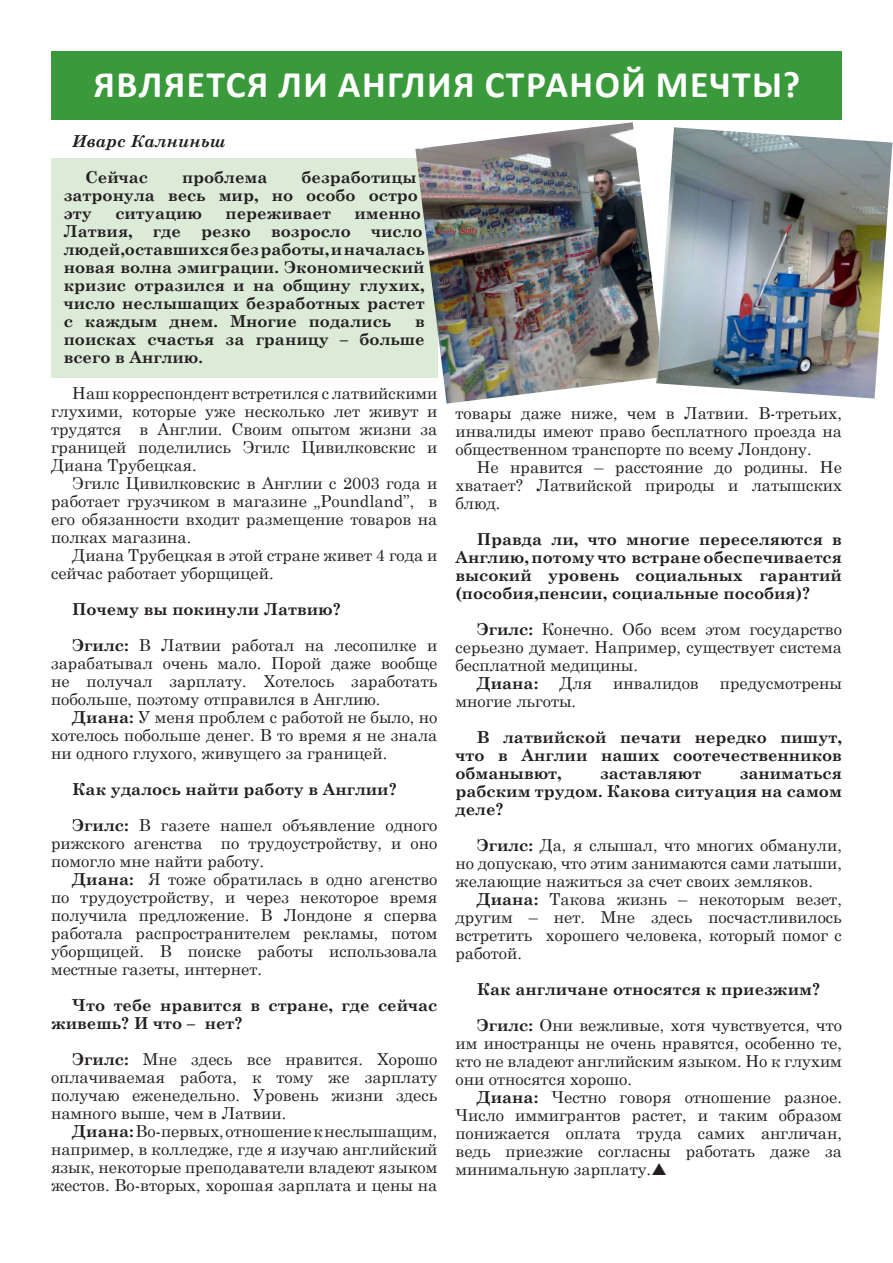
<style>
.page{position:relative;width:893px;height:1263px;background:#fff}
.page>*{position:absolute;margin:0;border:0;box-sizing:border-box;transform-origin:0 0}
.Heading_1{font:700 37.5px "Calibri";letter-spacing:.04em;color:#fff}
.Body_Text{font:16.5px/18px "Century Schoolbook";color:#231f20;text-align:justify}
.Body_Text-2{font:700 16.5px/18px "Century Schoolbook";color:#231f20;text-align:justify}
.Body_Text-3{font:italic 700 16.5px "Century Schoolbook";color:#231f20}
.s1{font-weight:700}
</style>
<div class="page">
<div style="left:51px;top:158px;width:386px;height:219px;background:#dcead8"></div>
<div style="left:51px;top:51px;width:791px;height:69px;background:#3a9a3b"></div>
<img style="left:415px;top:122px;width:241px;height:282px">
<img style="left:656px;top:127px;width:236px;height:272px">
<p class="Heading_1" style="left:93px;top:61px;width:708px">Является ли Англия страной мечты?</p>
<p class="Body_Text-3" style="left:72px;top:128px;width:155px">Иварс Калниньш</p>
<p class="Body_Text-2" style="left:85px;top:167px;width:65px">Сейчас</p>
<p class="Body_Text-2" style="left:182px;top:167px;width:87px">проблема</p>
<p class="Body_Text-2" style="left:64px;top:167px;width:356px;text-indent:238px">безработицы затронула весь мир, но особо остро эту</p>
<p class="Body_Text-2" style="left:115px;top:203px;width:88px">ситуацию</p>
<p class="Body_Text-2" style="left:226px;top:203px;width:107px">переживает</p>
<p class="Body_Text-2" style="left:64px;top:203px;width:362px;text-align:left;text-indent:291px">именно<br>Латвия, где резко возросло число людей,оставшихся без работы, и началась новая волна эмиграции. Экономический кризис отразился и на общину глухих, число неслышащих безработных растет с каждым днем. Многие подались</p>
<p class="Body_Text-2" style="left:64px;top:311px;width:362px;text-indent:351px">в поисках счастья за границу – больше всего в Англию.</p>
<p class="Body_Text" style="left:51px;top:382px;width:388px;text-indent:21px">Наш корреспондент встретился с латвийскими глухими, которые уже несколько лет живут и трудятся в Англии. Своим опытом жизни за границей поделились Эгилс Цивилковскис и Диана Трубецкая.</p>
<p class="Body_Text" style="left:51px;top:472px;width:388px;text-indent:21px">Эгилс Цивилковскис в Англии с 2003 года и работает грузчиком в магазине „Poundland”, в его обязанности входит размещение товаров на полках магазина.</p>
<p class="Body_Text" style="left:51px;top:544px;width:388px;text-indent:21px">Диана Трубецкая в этой стране живет 4 года и сейчас работает уборщицей.</p>
<p class="Body_Text-2" style="left:72px;top:599px;width:270px">Почему вы покинули Латвию?</p>
<p class="Body_Text" style="left:51px;top:634px;width:388px;text-indent:21px"><span class="s1">Эгилс:</span> В Латвии работал на лесопилке и зарабатывал очень мало. Порой даже вообще не получал зарплату. Хотелось заработать побольше, поэтому отправился в Англию.</p>
<p class="Body_Text" style="left:51px;top:706px;width:388px;text-indent:21px"><span class="s1">Диана:</span> У меня проблем с работой не было, но хотелось побольше денег. В то время я не знала ни одного глухого, живущего за границей.</p>
<p class="Body_Text-2" style="left:72px;top:779px;width:326px">Как удалось найти работу в Англии?</p>
<p class="Body_Text" style="left:51px;top:814px;width:388px;text-indent:21px"><span class="s1">Эгилс:</span> В газете нашел объявление одного рижского агенства по трудоустройству, и оно помогло мне найти работу.</p>
<p class="Body_Text" style="left:51px;top:868px;width:388px;text-indent:21px"><span class="s1">Диана:</span> Я тоже обратилась в одно агенство по трудоустройству, и через некоторое время получила предложение. В Лондоне я сперва работала распространителем рекламы, потом уборщицей. В поиске работы использовала местные газеты, интернет.</p>
<p class="Body_Text-2" style="left:51px;top:995px;width:388px;text-indent:21px">Что тебе нравится в стране, где сейчас живешь? И что – нет?</p>
<p class="Body_Text" style="left:51px;top:1048px;width:388px;text-indent:21px"><span class="s1">Эгилс:</span> Мне здесь все нравится. Хорошо оплачиваемая работа, к тому же зарплату получаю еженедельно. Уровень жизни здесь намного выше, чем в Латвии.</p>
<p class="Body_Text" style="left:51px;top:1120px;width:388px;text-indent:21px"><span class="s1">Диана:</span> Во-первых, отношение к неслышащим, например, в колледже, где я изучаю английский язык, некоторые преподаватели владеют языком жестов. Во-вторых, хорошая зарплата и цены на</p>
<p class="Body_Text" style="left:455px;top:403px;width:388px">товары даже ниже, чем в Латвии. В-третьих, инвалиды имеют право бесплатного проезда на общественном транспорте по всему Лондону.</p>
<p class="Body_Text" style="left:455px;top:457px;width:388px;text-indent:21px">Не нравится – расстояние до родины. Не хватает? Латвийской природы и латышских блюд.</p>
<p class="Body_Text-2" style="left:455px;top:529px;width:388px;text-indent:21px">Правда ли, что многие переселяются в Англию, потому что встране обеспечивается высокий уровень социальных гарантий (пособия,пенсии, социальные пособия)?</p>
<p class="Body_Text" style="left:455px;top:619px;width:388px;text-indent:21px"><span class="s1">Эгилс:</span> Конечно. Обо всем этом государство серьезно думает. Например, существует система бесплатной медицины.</p>
<p class="Body_Text-2" style="left:477px;top:673px;width:63px">Диана:</p>
<p class="Body_Text" style="left:559px;top:673px;width:34px">Для</p>
<p class="Body_Text" style="left:613px;top:673px;width:87px">инвалидов</p>
<p class="Body_Text" style="left:720px;top:673px;width:124px">предусмотрены</p>
<p class="Body_Text" style="left:455px;top:691px;width:122px">многие льготы.</p>
<p class="Body_Text-2" style="left:455px;top:727px;width:388px;text-indent:21px">В латвийской печати нередко пишут, что в Англии наших соотечественников обманывют,</p>
<p class="Body_Text-2" style="left:455px;top:763px;width:388px;text-indent:284px">заниматься рабским трудом. Какова ситуация на самом деле?</p>
<p class="Body_Text" style="left:455px;top:835px;width:388px;text-indent:21px"><span class="s1">Эгилс:</span> Да, я слышал, что многих обманули, но допускаю, что этим занимаются сами латыши, желающие нажиться за счет своих земляков.</p>
<p class="Body_Text" style="left:455px;top:889px;width:388px;text-indent:21px"><span class="s1">Диана:</span> Такова жизнь – некоторым везет, другим – нет. Мне здесь посчастливилось встретить хорошего человека, который помог с работой.</p>
<p class="Body_Text-2" style="left:477px;top:979px;width:345px">Как англичане относятся к приезжим?</p>
<p class="Body_Text" style="left:455px;top:1015px;width:388px;text-indent:21px"><span class="s1">Эгилс:</span> Они вежливые, хотя чувствуется, что им иностранцы не очень нравятся, особенно те, кто не владеют английским языком. Но к глухим они относятся хорошо.</p>
<p class="Body_Text" style="left:455px;top:1087px;width:388px;text-indent:21px"><span class="s1">Диана:</span> Честно говоря отношение разное.<br>Число иммигрантов растет, и таким образом понижается оплата труда самих англичан, ведь приезжие согласны работать даже за минимальную зарплату.</p>
<p class="Body_Text-2" style="left:600px;top:763px;width:103px">заставляют</p>
</div>
